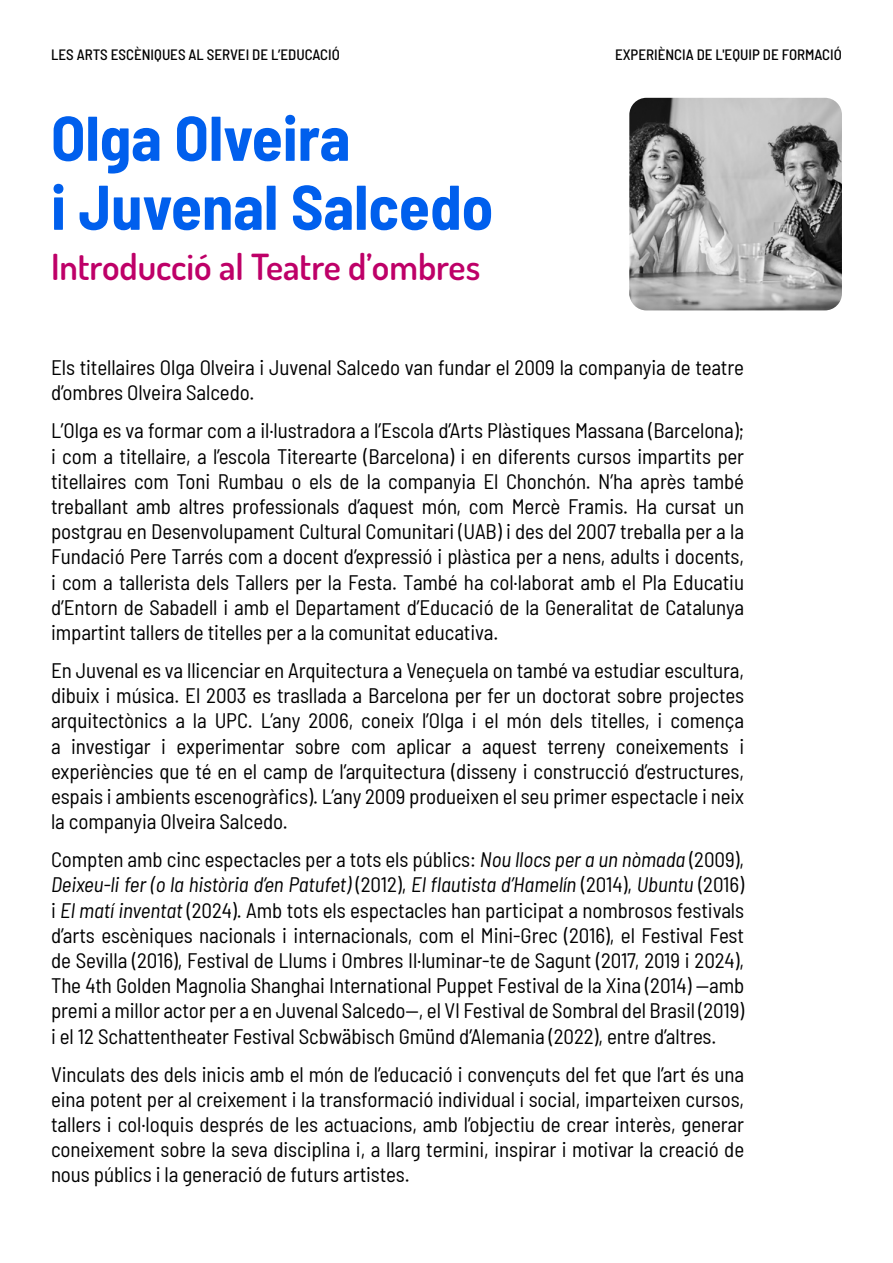
<style>
.page{position:relative;width:893px;height:1263px;background:#fff}
.page>*{position:absolute;margin:0;border:0;box-sizing:border-box;transform-origin:0 0}
.t1{font:700 semi-condensed 63px/69px "Barlow";color:#005fed}
.t2{font:600 36px "Dosis";color:#be0068}
.t3{font:semi-condensed 21px/25.2px "Barlow";letter-spacing:-.005em;color:#000;text-align:justify}
.t4{font:500 semi-condensed 15px "Barlow";color:#000}
.s1{font-style:italic}
</style>
<div class="page">
<img style="left:629px;top:98px;width:213px;height:212px">
<p class="t4" style="left:51px;top:44px;width:290px">LES ARTS ESCÈNIQUES AL SERVEI DE L’EDUCACIÓ</p>
<p class="t4" style="left:615px;top:44px;width:228px">EXPERIÈNCIA DE L'EQUIP DE FORMACIÓ</p>
<h1 class="t1" style="left:51px;top:99px;width:444px">Olga Olveira<br>i Juvenal Salcedo</h1>
<h2 class="t2" style="left:51px;top:242px;width:431px">Introducció al Teatre d’ombres</h2>
<p class="t3" style="left:51px;top:354px;width:694px">Els titellaires Olga Olveira i Juvenal Salcedo van fundar el 2009 la companyia de teatre d’ombres Olveira Salcedo.</p>
<p class="t3" style="left:51px;top:417px;width:695px">L’Olga es va formar com a il·lustradora a l’Escola d’Arts Plàstiques Massana (Barcelona); i com a titellaire, a l’escola Titerearte (Barcelona) i en diferents cursos impartits per titellaires com Toni Rumbau o els de la companyia El Chonchón. N’ha après també treballant amb altres professionals d’aquest món, com Mercè Framis. Ha cursat un postgrau en Desenvolupament Cultural Comunitari (UAB) i des del 2007 treballa per a la Fundació Pere Tarrés com a docent d’expressió i plàstica per a nens, adults i docents, i com a tallerista dels Tallers per la Festa. També ha col·laborat amb el Pla Educatiu d’Entorn de Sabadell i amb el Departament d’Educació de la Generalitat de Catalunya impartint tallers de titelles per a la comunitat educativa.</p>
<p class="t3" style="left:51px;top:656px;width:695px">En Juvenal es va llicenciar en Arquitectura a Veneçuela on també va estudiar escultura, dibuix i música. El 2003 es trasllada a Barcelona per fer un doctorat sobre projectes arquitectònics a la UPC. L’any 2006, coneix l’Olga i el món dels titelles, i comença a investigar i experimentar sobre com aplicar a aquest terreny coneixements i experiències que té en el camp de l’arquitectura (disseny i construcció d’estructures, espais i ambients escenogràfics). L’any 2009 produeixen el seu primer espectacle i neix la companyia Olveira Salcedo.</p>
<p class="t3" style="left:51px;top:845px;width:695px">Compten amb cinc espectacles per a tots els públics: <span class="s1">Nou llocs per a un nòmada</span> (2009), <span class="s1">Deixeu-li fer (o la història d’en Patufet)</span> (2012), <span class="s1">El flautista d’Hamelín</span> (2014), <span class="s1">Ubuntu</span> (2016) i <span class="s1">El matí inventat</span> (2024). Amb tots els espectacles han participat a nombrosos festivals d’arts escèniques nacionals i internacionals, com el Mini-Grec (2016), el Festival Fest de Sevilla (2016), Festival de Llums i Ombres Il·luminar-te de Sagunt (2017, 2019 i 2024), The 4th Golden Magnolia Shanghai International Puppet Festival de la Xina (2014) —amb premi a millor actor per a en Juvenal Salcedo—, el VI Festival de Sombral del Brasil (2019) i el 12 Schattentheater Festival Scbwäbisch Gmünd d’Alemania (2022), entre d’altres.</p>
<p class="t3" style="left:51px;top:1060px;width:695px">Vinculats des dels inicis amb el món de l’educació i convençuts del fet que l’art és una eina potent per al creixement i la transformació individual i social, imparteixen cursos, tallers i col·loquis després de les actuacions, amb l’objectiu de crear interès, generar coneixement sobre la seva disciplina i, a llarg termini, inspirar i motivar la creació de nous públics i la generació de futurs artistes.</p>
</div>
